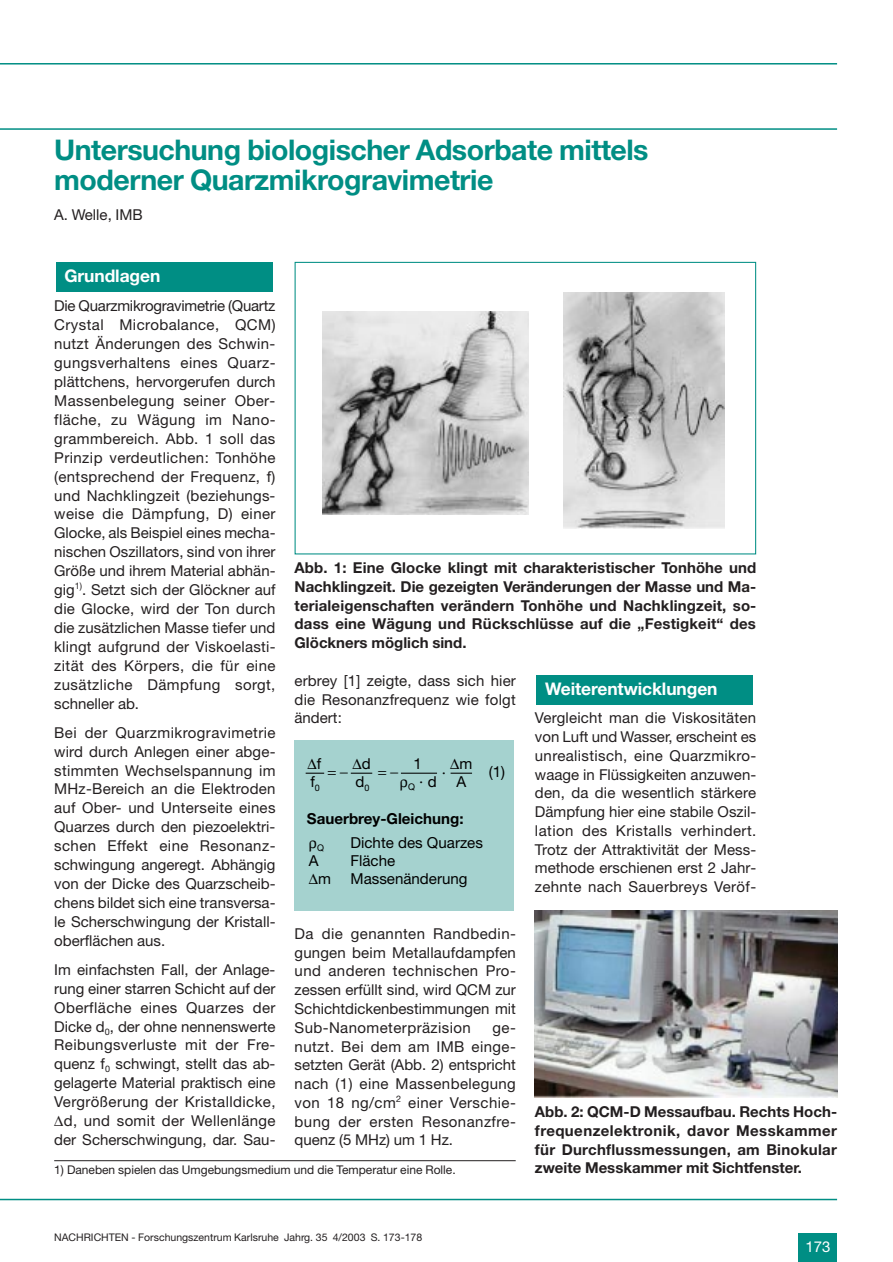
<style>
.page{position:relative;width:893px;height:1262px;background:#fff}
.page>*{position:absolute;margin:0;border:0;box-sizing:border-box;transform-origin:0 0}
.t1{font:700 28.5px/30px "Helvetica Neue";letter-spacing:-.015em;color:#008e84}
.t2{font:700 17.4px "Helvetica Neue";letter-spacing:-.005em;color:#fff}
.t3{font:15.15px/18.1px "Helvetica Neue";color:#000}
.t4{font:700 15.15px "Helvetica Neue";color:#000}
.t5{font:15px/18.9px "Helvetica Neue";letter-spacing:.01em;color:#231f20;text-align:justify}
.t6{font:700 15px/18.8px "Helvetica Neue";color:#231f20;text-align:justify}
.t7{font:15px "Helvetica Neue";color:#fff}
.t8{font:12px "Helvetica Neue";color:#231f20}
.t9{font:10.5px "Helvetica Neue";color:#231f20}
.t10{font:9.15px "Helvetica Neue";color:#000}
</style>
<div class="page">
<div style="left:536px;top:675px;width:217px;height:29px;background:#008e84"></div>
<div style="left:294px;top:740px;width:219px;height:170px;background:#a5d2cf"></div>
<svg style="left:450px;top:772px;width:22px;height:1px"></svg>
<hr style="left:401px;top:772px;width:36px;height:1px;background:#000">
<div style="left:56px;top:262px;width:217px;height:30px;background:#008e84"></div>
<hr style="left:0;top:63px;width:837px;height:1px;background:#008e84">
<hr style="left:0;top:128px;width:837px;height:2px;background:#008e84">
<hr style="left:0;top:1198px;width:837px;height:2px;background:#008e84">
<div style="left:798px;top:1233px;width:39px;height:29px;background:#008e84"></div>
<hr style="left:54px;top:1160px;width:461px;height:1px;background:#231f20">
<img style="left:535px;top:910px;width:302px;height:187px">
<div style="left:294px;top:262px;width:462px;height:292px;border:1px solid #008e84"></div>
<img style="left:322px;top:311px;width:206px;height:204px">
<img style="left:563px;top:292px;width:161px;height:237px">
<svg style="left:305px;top:772px;width:67px;height:2px"></svg>
<svg style="left:400px;top:772px;width:7px;height:2px"></svg>
<h1 class="t1" style="left:54px;top:138px;width:596px">Untersuchung biologischer Adsorbate mittels moderner Quarzmikrogravimetrie</h1>
<p class="t5" style="left:54px;top:207px;width:90px">A. Welle, IMB</p>
<p class="t2" style="left:64px;top:270px;width:97px">Grundlagen</p>
<p class="t5" style="left:54px;top:297px;width:223px">Die Quarzmikrogravimetrie (Quartz Crystal Microbalance, QCM) nutzt Änderungen des Schwin&shy;gungsverhaltens eines Quarz&shy;plättchens, hervorgerufen durch Massenbelegung seiner Ober&shy;fläche, zu Wägung im Nano&shy;grammbereich. Abb. 1 soll das Prinzip verdeutlichen: Tonhöhe (entsprechend der Frequenz, f) und Nachklingzeit (beziehungs&shy;weise die Dämpfung, D) einer Glocke, als Beispiel eines mecha&shy;nischen Oszillators, sind von ihrer Größe und ihrem Material abhän&shy;gig<sup>1)</sup>. Setzt sich der Glöckner auf die Glocke, wird der Ton durch die zusätzlichen Masse tiefer und klingt aufgrund der Viskoelasti&shy;zität des Körpers, die für eine zusätzliche Dämpfung sorgt, schneller ab.</p>
<p class="t5" style="left:54px;top:724px;width:223px">Bei der Quarzmikrogravimetrie wird durch Anlegen einer abge&shy;stimmten Wechselspannung im MHz-Bereich an die Elektroden auf Ober- und Unterseite eines Quarzes durch den piezoelektri&shy;schen Effekt eine Resonanz&shy;schwingung angeregt. Abhängig von der Dicke des Quarzscheib&shy;chens bildet sich eine transversa&shy;le Scherschwingung der Kristall&shy;oberflächen aus.</p>
<p class="t5" style="left:54px;top:961px;width:223px">Im einfachsten Fall, der Anlage&shy;rung einer starren Schicht auf der Oberfläche eines Quarzes der Dicke d<sub>0</sub>, der ohne nennenswerte Reibungsverluste mit der Fre&shy;quenz f<sub>0</sub> schwingt, stellt das ab&shy;gelagerte Material praktisch eine Vergrößerung der Kristalldicke, ∆d, und somit der Wellenlänge der Scherschwingung, dar. Sau-</p>
<p class="t6" style="left:294px;top:560px;width:463px">Abb. 1: Eine Glocke klingt mit charakteristischer Tonhöhe und Nachklingzeit. Die gezeigten Veränderungen der Masse und Ma&shy;terialeigenschaften verändern Tonhöhe und Nachklingzeit, so&shy;dass eine Wägung und Rückschlüsse auf die „Festigkeit“ des Glöckners möglich sind.</p>
<p class="t5" style="left:294px;top:672px;width:223px">erbrey [1] zeigte, dass sich hier die Resonanzfrequenz wie folgt ändert:</p>
<p class="t2" style="left:545px;top:682px;width:174px">Weiterentwicklungen</p>
<p class="t5" style="left:535px;top:710px;width:223px">Vergleicht man die Viskositäten von Luft und Wasser, erscheint es unrealistisch, eine Quarzmikro&shy;waage in Flüssigkeiten anzuwen&shy;den, da die wesentlich stärkere Dämpfung hier eine stabile Oszil&shy;lation des Kristalls verhindert.<br>Trotz der Attraktivität der Mess&shy;methode erschienen erst 2 Jahr&shy;zehnte nach Sauerbreys Veröf-</p>
<p class="t3" style="left:307px;top:756px;width:15px">∆f</p>
<p class="t3" style="left:310px;top:774px;width:11px">f<sub>0</sub></p>
<p class="t3" style="left:352px;top:756px;width:20px">∆d</p>
<p class="t3" style="left:355px;top:774px;width:15px">d<sub>0</sub></p>
<p class="t3" style="left:413px;top:756px;width:10px">1</p>
<p class="t3" style="left:450px;top:756px;width:24px;text-align:center">∆m<br>A</p>
<p class="t3" style="left:441px;top:764px;width:6px">·</p>
<p class="t3" style="left:489px;top:764px;width:18px">(1)</p>
<p class="t3" style="left:408px;top:774px;width:30px"><sub>Q</sub> · d</p>
<p class="t4" style="left:307px;top:813px;width:158px">Sauerbrey-Gleichung:</p>
<p class="t3" style="left:350px;top:835px;width:134px">Dichte des Quarzes<br>Fläche<br>Massenänderung</p>
<p class="t10" style="left:317px;top:844px;width:8px">Q</p>
<p class="t3" style="left:309px;top:853px;width:24px">A ∆m</p>
<p class="t5" style="left:294px;top:925px;width:223px">Da die genannten Randbedin&shy;gungen beim Metallaufdampfen und anderen technischen Pro&shy;zessen erfüllt sind, wird QCM zur Schichtdickenbestimmungen mit Sub-Nanometerpräzision</p>
<p class="t5" style="left:294px;top:1019px;width:223px;text-indent:198px">ge&shy;nutzt. Bei dem am IMB einge&shy;setzten Gerät (Abb. 2) entspricht nach (1) eine Massenbelegung von 18 ng/cm<sup>2</sup> einer Verschie&shy;bung der ersten Resonanzfre&shy;quenz (5 MHz) um 1 Hz.</p>
<p class="t6" style="left:535px;top:1103px;width:304px">Abb. 2: QCM-D Messaufbau. Rechts Hoch&shy;frequenzelektronik, davor Messkammer für Durchflussmessungen, am Binokular zweite Messkammer mit Sichtfenster.</p>
<p class="t8" style="left:54px;top:1165px;width:403px">1) Daneben spielen das Umgebungsmedium und die Temperatur eine Rolle.</p>
<p class="t9" style="left:54px;top:1233px;width:369px">NACHRICHTEN - Forschungszentrum Karlsruhe Jahrg. 35 4/2003 S. 173-178</p>
<p class="t7" style="left:805px;top:1241px;width:27px">173</p>
</div>
